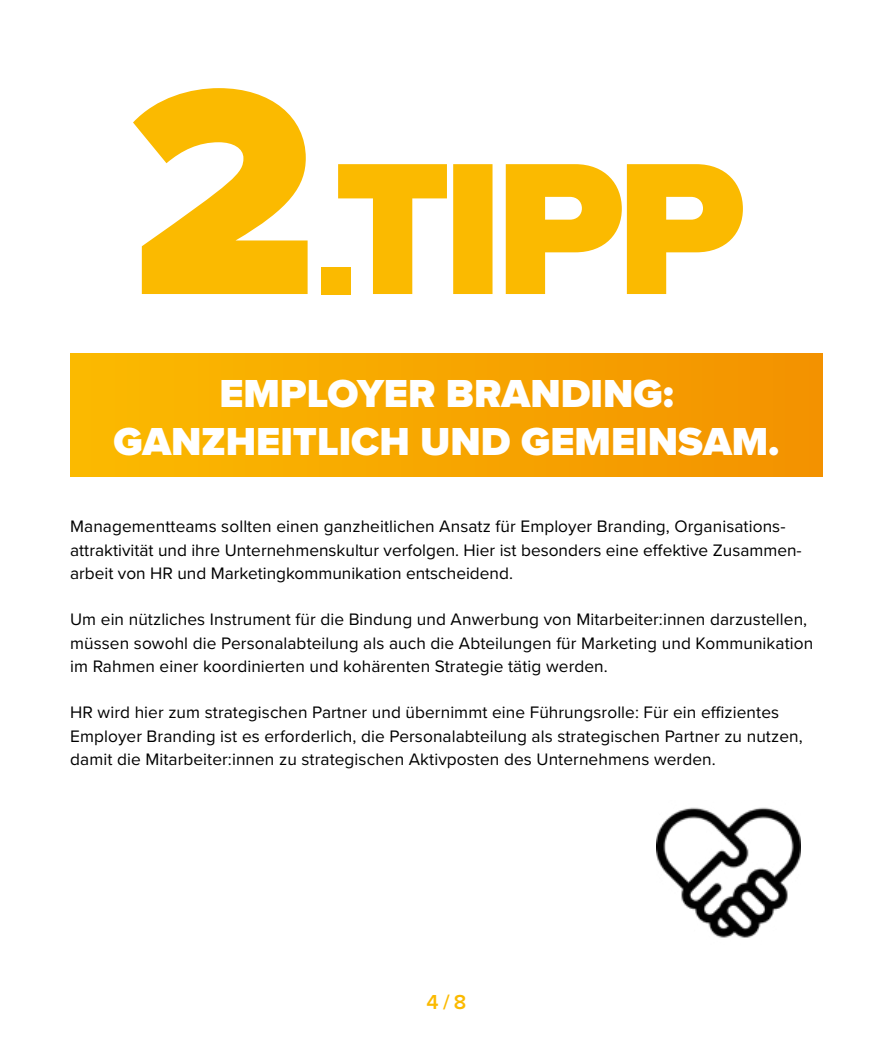
<style>
.page{position:relative;width:893px;height:1063px;background:#fff}
.page>*{position:absolute;margin:0;border:0;box-sizing:border-box;transform-origin:0 0}
.t1{font:900 40.5px/48px "Proxima Nova";color:#fff;text-align:center}
.t2{font:600 21px "Proxima Nova";color:#fbba00}
.t3{font:17.25px/23.2px "Proxima Nova";letter-spacing:.005em;color:#000}
</style>
<div class="page">
<svg style="left:133px;top:88px;width:175px;height:206px"></svg>
<div style="left:70px;top:354px;width:753px;height:122px;background:linear-gradient(to right,#fbba00,#f39200)"></div>
<img style="left:657px;top:807px;width:144px;height:131px">
<svg style="left:338px;top:164px;width:405px;height:130px;fill:#fbba00"></svg>
<div style="left:321px;top:267px;width:29px;height:27px;background:#fbba00"></div>
<h1 class="t1" style="left:113px;top:369px;width:668px">EMPLOYER BRANDING:<br>GANZHEITLICH UND GEMEINSAM.</h1>
<p class="t3" style="left:70px;top:514px;width:733px">Managementteams sollten einen ganzheitlichen Ansatz für Employer Branding, Organisations&shy;attraktivität und ihre Unternehmenskultur verfolgen. Hier ist besonders eine effektive Zusammen&shy;arbeit von HR und Marketingkommunikation entscheidend.</p>
<p class="t3" style="left:70px;top:607px;width:745px">Um ein nützliches Instrument für die Bindung und Anwerbung von Mitarbeiter:innen darzustellen, müssen sowohl die Personalabteilung als auch die Abteilungen für Marketing und Kommunikation im Rahmen einer koordinierten und kohärenten Strategie tätig werden.</p>
<p class="t3" style="left:70px;top:700px;width:734px">HR wird hier zum strategischen Partner und übernimmt eine Führungsrolle: Für ein effizientes<br>Employer Branding ist es erforderlich, die Personalabteilung als strategischen Partner zu nutzen, damit die Mitarbeiter:innen zu strategischen Aktivposten des Unternehmens werden.</p>
<p class="t2" style="left:427px;top:986px;width:41px">4/8</p>
</div>
